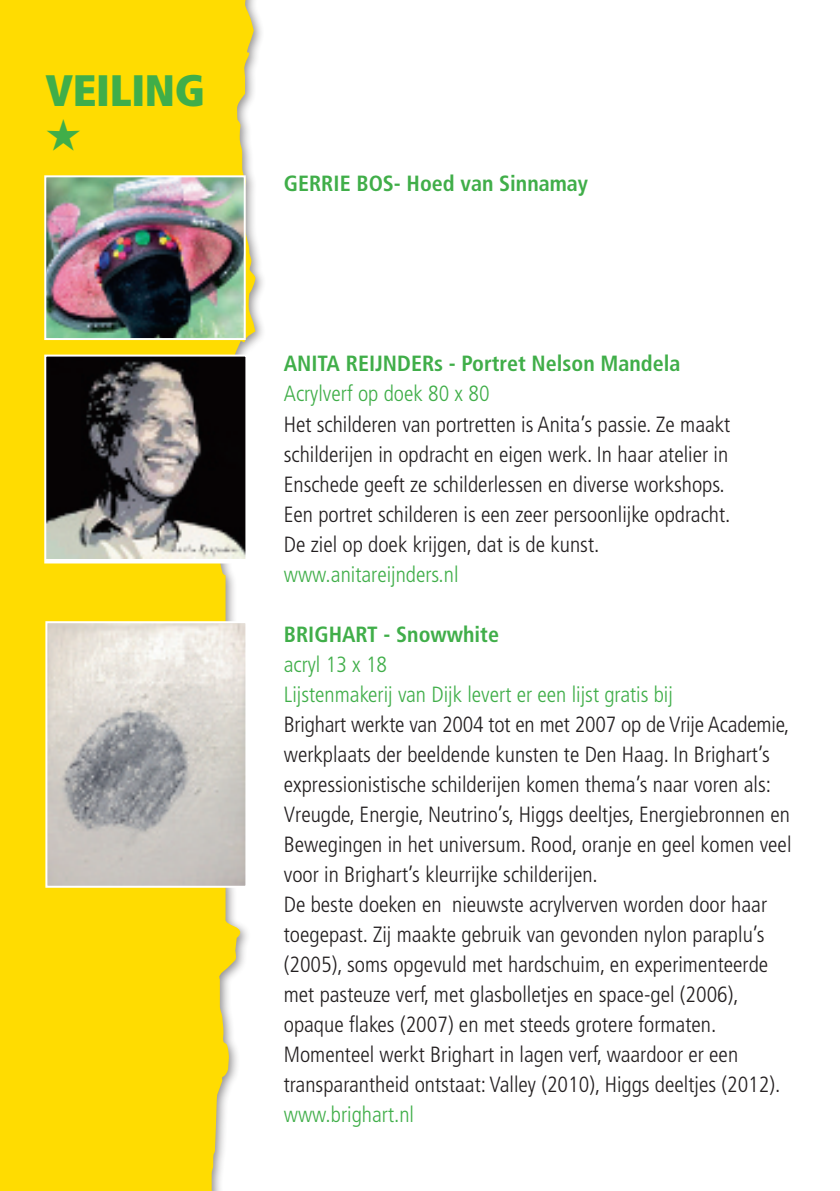
<style>
.page{position:relative;width:840px;height:1191px;background:#fff}
.page>*{position:absolute;margin:0;border:0;box-sizing:border-box;transform-origin:0 0}
.t1{font:900 condensed 44px "Frutiger";letter-spacing:-.005em;color:#40ae49}
.t2{font:300 condensed 22px/30px "Frutiger";color:#231f20}
.t3{font:300 condensed 22px/30px "Frutiger";color:#40ae49}
.t4{font:700 condensed 22px "Frutiger";color:#40ae49}
</style>
<div class="page">
<svg style="left:0;top:0;width:255px;height:1191px;fill:#ffdc01"></svg>
<img style="left:47px;top:357px;width:197px;height:201px">
<div style="left:44px;top:354px;width:203px;height:209px;border:2px solid #fff"></div>
<img style="left:48px;top:624px;width:196px;height:260px">
<div style="left:45px;top:621px;width:202px;height:266px;border:2px solid #fff"></div>
<img style="left:47px;top:178px;width:195px;height:159px">
<div style="left:44px;top:175px;width:201px;height:165px;border:2px solid #fff"></div>
<svg style="left:47px;top:119px;width:33px;height:32px"></svg>
<h1 class="t1" style="left:45px;top:64px;width:161px">VEILING</h1>
<p class="t4" style="left:283px;top:171px;width:306px">gerrie bos- Hoed van sinnamay</p>
<p class="t4" style="left:283px;top:351px;width:398px">aniTa reijnders - portret nelson mandela</p>
<p class="t3" style="left:283px;top:379px;width:207px">Acrylverf op doek 80 x 80</p>
<p class="t2" style="left:283px;top:409px;width:448px">Het schilderen van portretten is Anita’s passie. Ze maakt schilderijen in opdracht en eigen werk. In haar atelier in Enschede geeft ze schilderlessen en diverse workshops.<br>Een portret schilderen is een zeer persoonlijke opdracht.<br>De ziel op doek krijgen, dat is de kunst.</p>
<p class="t3" style="left:283px;top:559px;width:176px">www.anitareijnders.nl</p>
<p class="t4" style="left:283px;top:621px;width:217px">brigHarT - snowwhite</p>
<p class="t3" style="left:283px;top:649px;width:390px">acryl 13 x 18<br>Lijstenmakerij van Dijk levert er een lijst gratis bij</p>
<p class="t2" style="left:283px;top:709px;width:509px">Brighart werkte van 2004 tot en met 2007 op de Vrije Academie, werkplaats der beeldende kunsten te Den Haag. In Brighart’s expressionistische schilderijen komen thema’s naar voren als:<br>Vreugde, Energie, Neutrino’s, Higgs deeltjes, Energiebronnen en Bewegingen in het universum. Rood, oranje en geel komen veel voor in Brighart’s kleurrijke schilderijen.<br>De beste doeken en nieuwste acrylverven worden door haar toegepast. Zij maakte gebruik van gevonden nylon paraplu’s (2005), soms opgevuld met hardschuim, en experimenteerde met pasteuze verf, met glasbolletjes en space-gel (2006), opaque flakes (2007) en met steeds grotere formaten.<br>Momenteel werkt Brighart in lagen verf, waardoor er een transparantheid ontstaat: Valley (2010), Higgs deeltjes (2012).</p>
<p class="t3" style="left:283px;top:1099px;width:132px">www.brighart.nl</p>
</div>
